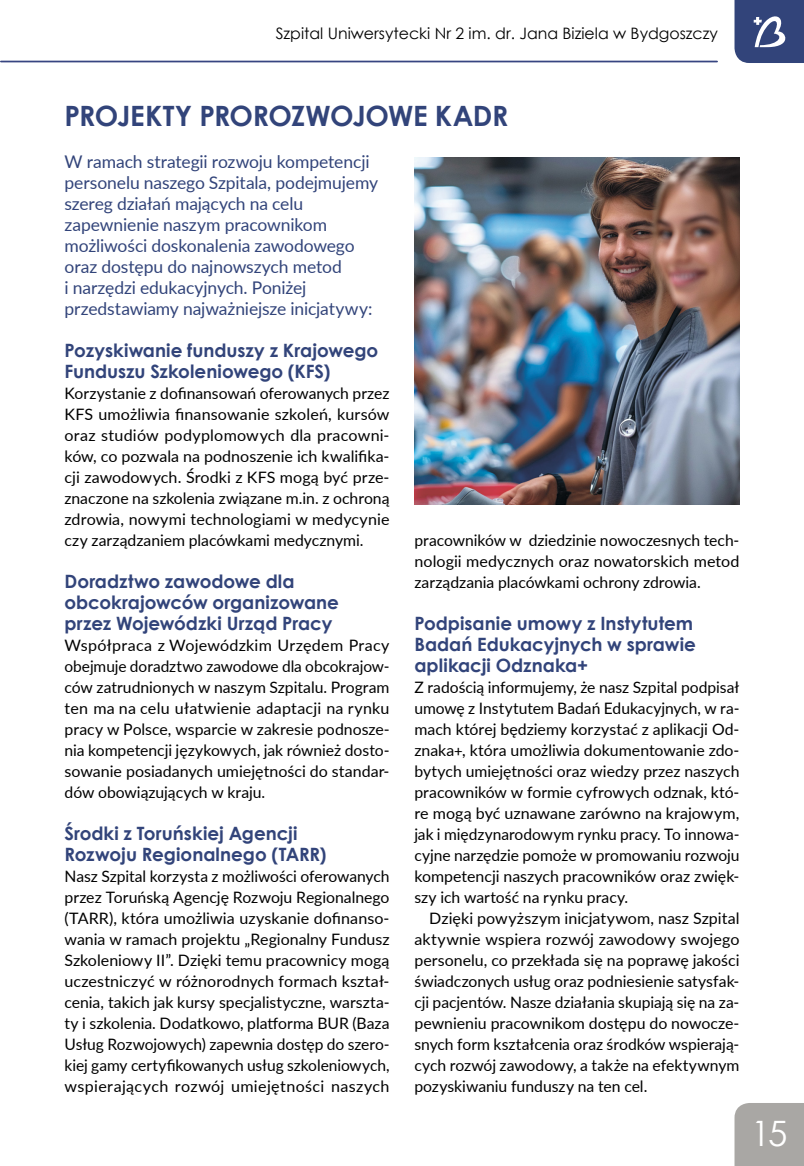
<style>
.page{position:relative;width:804px;height:1166px;background:#fff}
.page>*{position:absolute;margin:0;border:0;box-sizing:border-box;transform-origin:0 0}
.t1{font:35px "Century Gothic";color:#fff}
.t2{font:700 28px "Century Gothic";letter-spacing:-.02em;color:#32447a}
.t3{font:700 18.38px/21px "Century Gothic";color:#32447a}
.t4{font:17.5px/21px "Lato";letter-spacing:-.01em;color:#32447a}
.t5{font:15.75px/21px "Lato";color:#000;text-align:justify}
.t6{font:15.75px "Century Gothic";color:#000}
</style>
<div class="page">
<svg style="left:734px;top:0;width:70px;height:63px;background:#475788"></svg>
<hr style="left:1px;top:61px;width:716px;height:1px;background:#374581">
<div style="left:734px;top:1103px;width:70px;height:63px;background:#a9a7a4"></div>
<img style="left:414px;top:158px;width:325px;height:346px">
<p class="t6" style="left:276px;top:22px;width:444px">Szpital Uniwersytecki Nr 2 im. dr. Jana Biziela w Bydgoszczy</p>
<h2 class="t2" style="left:64px;top:95px;width:445px">PROJEKTY PROROZWOJOWE KADR</h2>
<p class="t4" style="left:64px;top:150px;width:315px">W ramach strategii rozwoju kompetencji personelu naszego Szpitala, podejmujemy szereg działań mających na celu zapewnienie naszym pracownikom możliwości doskonalenia zawodowego oraz dostępu do najnowszych metod<br>i narzędzi edukacyjnych. Poniżej przedstawiamy najważniejsze inicjatywy:</p>
<p class="t3" style="left:64px;top:339px;width:315px">Pozyskiwanie funduszy z Krajowego<br>Funduszu Szkoleniowego (KFS)</p>
<p class="t5" style="left:64px;top:382px;width:326px">Korzystanie z dofinansowań oferowanych przez KFS umożliwia finansowanie szkoleń, kursów oraz studiów podyplomowych dla pracowni&shy;ków, co pozwala na podnoszenie ich kwalifika&shy;cji zawodowych. Środki z KFS mogą być prze&shy;znaczone na szkolenia związane m.in. z ochroną zdrowia, nowymi technologiami w medycynie czy zarządzaniem placówkami medycznymi.</p>
<p class="t3" style="left:64px;top:570px;width:276px">Doradztwo zawodowe dla obcokrajowców organizowane przez Wojewódzki Urząd Pracy</p>
<p class="t5" style="left:64px;top:634px;width:326px">Współpraca z Wojewódzkim Urzędem Pracy obejmuje doradztwo zawodowe dla obcokrajow&shy;ców zatrudnionych w naszym Szpitalu. Program ten ma na celu ułatwienie adaptacji na rynku pracy w Polsce, wsparcie w zakresie podnosze&shy;nia kompetencji językowych, jak również dosto&shy;sowanie posiadanych umiejętności do standar&shy;dów obowiązujących w kraju.</p>
<p class="t3" style="left:64px;top:822px;width:263px">Środki z Toruńskiej Agencji<br>Rozwoju Regionalnego (TARR)</p>
<p class="t5" style="left:64px;top:865px;width:326px">Nasz Szpital korzysta z możliwości oferowanych przez Toruńską Agencję Rozwoju Regionalnego (TARR), która umożliwia uzyskanie dofinanso&shy;wania w ramach projektu „Regionalny Fundusz Szkoleniowy II”. Dzięki temu pracownicy mogą uczestniczyć w różnorodnych formach kształ&shy;cenia, takich jak kursy specjalistyczne, warszta&shy;ty i szkolenia. Dodatkowo, platforma BUR (Baza Usług Rozwojowych) zapewnia dostęp do szero&shy;kiej gamy certyfikowanych usług szkoleniowych, wspierających rozwój umiejętności naszych</p>
<p class="t5" style="left:414px;top:529px;width:326px">pracowników w dziedzinie nowoczesnych tech&shy;nologii medycznych oraz nowatorskich metod zarządzania placówkami ochrony zdrowia.</p>
<p class="t3" style="left:414px;top:612px;width:283px">Podpisanie umowy z Instytutem<br>Badań Edukacyjnych w sprawie aplikacji Odznaka+</p>
<p class="t5" style="left:414px;top:676px;width:326px">Z radością informujemy, że nasz Szpital podpisał umowę z Instytutem Badań Edukacyjnych, w ra&shy;mach której będziemy korzystać z aplikacji Od&shy;znaka+, która umożliwia dokumentowanie zdo&shy;bytych umiejętności oraz wiedzy przez naszych pracowników w formie cyfrowych odznak, któ&shy;re mogą być uznawane zarówno na krajowym, jak i międzynarodowym rynku pracy. To innowa&shy;cyjne narzędzie pomoże w promowaniu rozwoju kompetencji naszych pracowników oraz zwięk&shy;szy ich wartość na rynku pracy.</p>
<p class="t5" style="left:414px;top:907px;width:326px;text-indent:15px">Dzięki powyższym inicjatywom, nasz Szpital aktywnie wspiera rozwój zawodowy swojego personelu, co przekłada się na poprawę jakości świadczonych usług oraz podniesienie satysfak&shy;cji pacjentów. Nasze działania skupiają się na za&shy;pewnieniu pracownikom dostępu do nowocze&shy;snych form kształcenia oraz środków wspierają&shy;cych rozwój zawodowy, a także na efektywnym pozyskiwaniu funduszy na ten cel.</p>
<h1 class="t1" style="left:751px;top:1109px;width:38px">15</h1>
</div>
